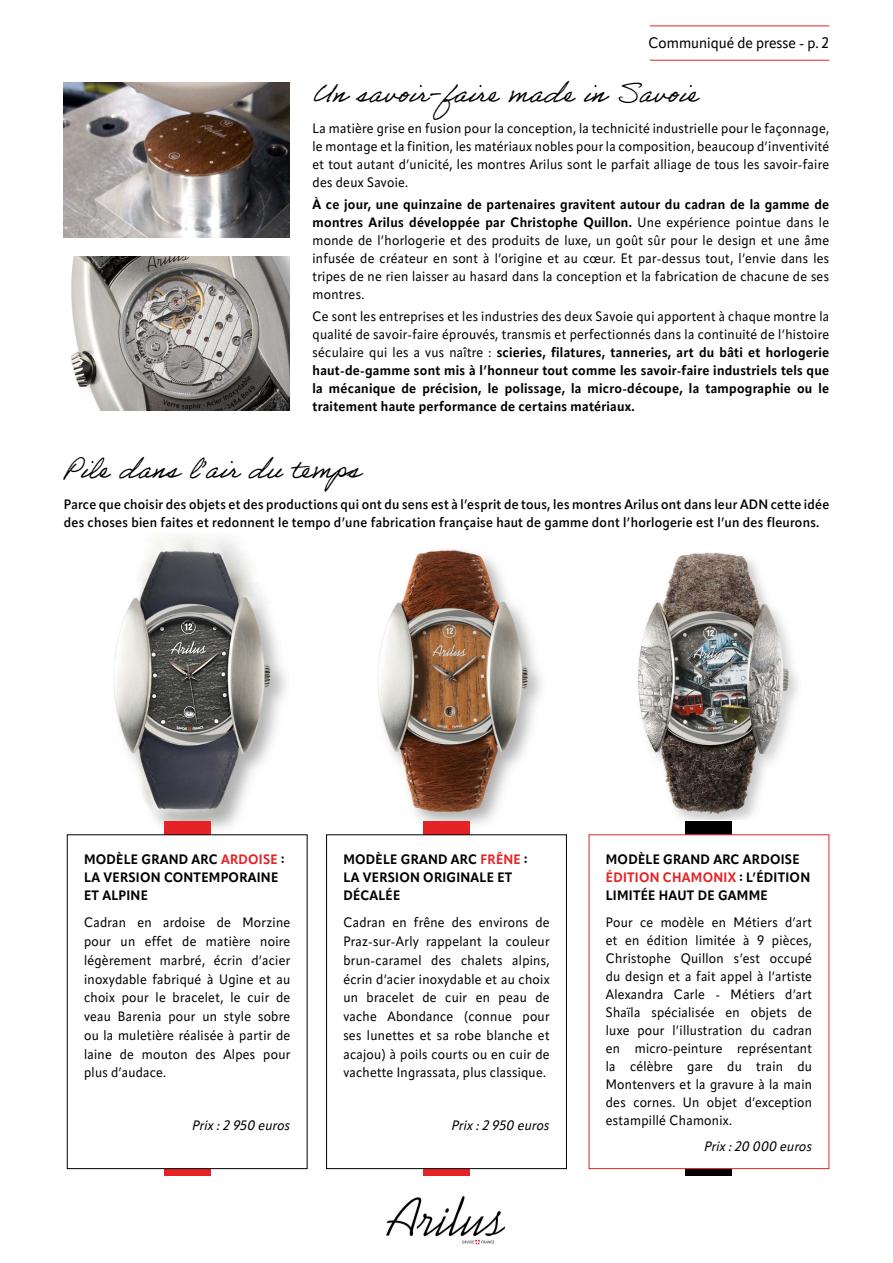
<style>
.page{position:relative;width:893px;height:1263px;background:#fff}
.page>*{position:absolute;margin:0;border:0;box-sizing:border-box;transform-origin:0 0}
.t1{font:27px "Adobe Handwriting Ernie";color:#000}
.t2{font:15px "Apparat Semi Cond";color:#000}
.t3{font:13.5px/18px "Apparat Semi Cond";letter-spacing:.02em;color:#000;text-align:justify}
.t4{font:700 13.5px/18px "Apparat Semi Cond";letter-spacing:.02em;color:#000}
.t5{font:600 13.5px/18px "Apparat Semi Cond";letter-spacing:.02em;color:#000}
.t6{font:italic 13.5px "Apparat Semi Cond";letter-spacing:.02em;color:#000}
.s1{font-weight:700}
.s2{font-weight:400}
.s3{color:#e52326}
</style>
<div class="page">
<img style="left:64px;top:83px;width:225px;height:155px">
<img style="left:71px;top:256px;width:218px;height:155px">
<img style="left:85px;top:534px;width:204px;height:301px">
<img style="left:378px;top:549px;width:164px;height:276px">
<img style="left:638px;top:552px;width:160px;height:267px">
<div style="left:164px;top:821px;width:47px;height:48px;background:#e52326"></div>
<div style="left:423px;top:821px;width:47px;height:48px;background:#e52326"></div>
<div style="left:686px;top:821px;width:46px;height:48px;background:#000"></div>
<svg style="left:164px;top:1169px;width:47px;height:7px"></svg>
<svg style="left:423px;top:1169px;width:47px;height:7px"></svg>
<svg style="left:686px;top:1169px;width:46px;height:7px"></svg>
<div style="left:67px;top:835px;width:240px;height:333px;background:#fff"></div>
<div style="left:327px;top:835px;width:239px;height:333px;background:#fff"></div>
<div style="left:326px;top:835px;width:241px;height:334px;border:1px solid #000"></div>
<div style="left:589px;top:835px;width:240px;height:334px;background:#fff"></div>
<img style="left:386px;top:1196px;width:120px;height:48px">
<hr style="left:650px;top:26px;width:179px;height:1px;background:#e52326">
<hr style="left:650px;top:60px;width:179px;height:1px;background:#e52326">
<p class="t2" style="left:649px;top:34px;width:182px">Communiqué de presse - p. 2</p>
<h1 class="t1" style="left:313px;top:77px;width:387px">Un savoir-faire made in Savoie</h1>
<p class="t3" style="left:313px;top:119px;width:518px">La matière grise en fusion pour la conception, la technicité industrielle pour le façonnage, le montage et la finition, les matériaux nobles pour la composition, beaucoup d’inventivité et tout autant d’unicité, les montres Arilus sont le parfait alliage de tous les savoir-faire des deux Savoie.</p>
<p class="t3" style="left:313px;top:195px;width:518px"><span class="s1">À ce jour, une quinzaine de partenaires gravitent autour du cadran de la gamme de montres Arilus développée par Christophe Quillon.</span> Une expérience pointue dans le monde de l’horlogerie et des produits de luxe, un goût sûr pour le design et une âme infusée de créateur en sont à l’origine et au cœur. Et par-dessus tout, l’envie dans les tripes de ne rien laisser au hasard dans la conception et la fabrication de chacune de ses montres.</p>
<p class="t4" style="left:313px;top:307px;width:518px;text-align:justify"><span class="s2">Ce sont les entreprises et les industries des deux Savoie qui apportent à chaque montre la qualité de savoir-faire éprouvés, transmis et perfectionnés dans la continuité de l’histoire séculaire qui les a vus naître :</span> scieries, filatures, tanneries, art du bâti et horlogerie haut-de-gamme sont mis à l’honneur tout comme les savoir-faire industriels tels que la mécanique de précision, le polissage, la micro-découpe, la tampographie ou le traitement haute performance de certains matériaux.</p>
<h1 class="t1" style="left:64px;top:453px;width:300px">Pile dans l’air du temps</h1>
<p class="t5" style="left:64px;top:495px;width:767px">Parce que choisir des objets et des productions qui ont du sens est à l’esprit de tous, les montres Arilus ont dans leur ADN cette idée des choses bien faites et redonnent le tempo d’une fabrication française haut de gamme dont l’horlogerie est l’un des fleurons.</p>
<p class="t4" style="left:84px;top:850px;width:202px">MODÈLE GRAND ARC <span class="s3">ARDOISE</span> :<br>LA VERSION CONTEMPORAINE<br>ET ALPINE</p>
<p class="t3" style="left:84px;top:913px;width:208px;line-height:18.8px">Cadran en ardoise de Morzine pour un effet de matière noire légèrement marbré, écrin d’acier inoxydable fabriqué à Ugine et au choix pour le bracelet, le cuir de veau Barenia pour un style sobre ou la muletière réalisée à partir de laine de mouton des Alpes pour plus d’audace.</p>
<p class="t6" style="left:192px;top:1117px;width:99px">Prix : 2 950 euros</p>
<p class="t4" style="left:343px;top:850px;width:186px">MODÈLE GRAND ARC <span class="s3">FRÊNE</span> :<br>LA VERSION ORIGINALE ET<br>DÉCALÉE</p>
<p class="t3" style="left:343px;top:913px;width:208px;line-height:18.8px">Cadran en frêne des environs de Praz-sur-Arly rappelant la couleur brun-caramel des chalets alpins, écrin d’acier inoxydable et au choix un bracelet de cuir en peau de vache Abondance (connue pour ses lunettes et sa robe blanche et acajou) à poils courts ou en cuir de vachette Ingrassata, plus classique.</p>
<p class="t6" style="left:452px;top:1117px;width:99px">Prix : 2 950 euros</p>
<p class="t4" style="left:606px;top:850px;width:206px">MODÈLE GRAND ARC ARDOISE<br><span class="s3">ÉDITION CHAMONIX</span> : L’ÉDITION<br>LIMITÉE HAUT DE GAMME</p>
<p class="t3" style="left:606px;top:913px;width:208px">Pour ce modèle en Métiers d’art et en édition limitée à 9 pièces, Christophe Quillon s’est occupé du design et a fait appel à l’artiste Alexandra Carle - Métiers d’art Shaïla spécialisée en objets de luxe pour l’illustration du cadran en micro-peinture représentant la célèbre gare du train du Montenvers et la gravure à la main des cornes. Un objet d’exception estampillé Chamonix.</p>
<p class="t6" style="left:704px;top:1138px;width:109px">Prix : 20 000 euros</p>
</div>
